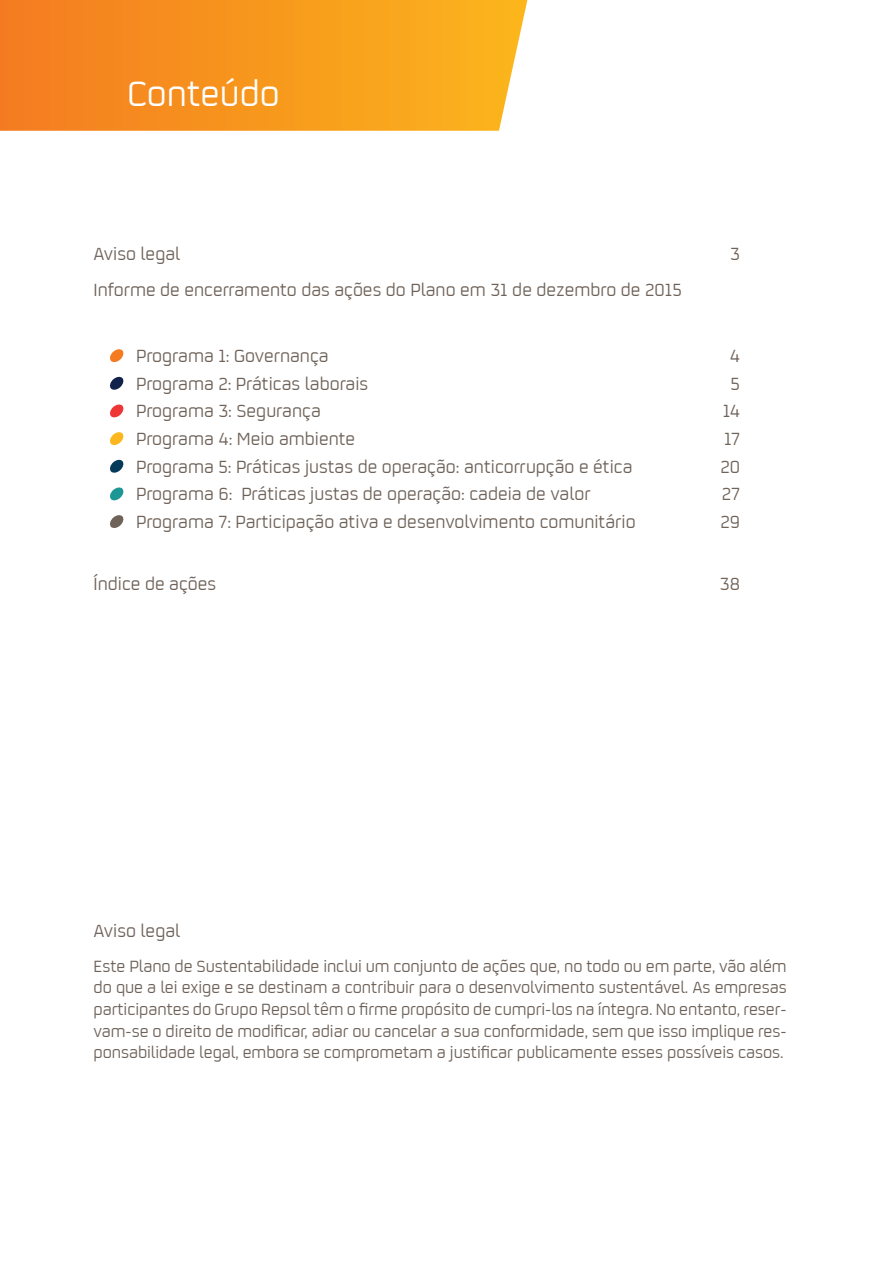
<style>
.page{position:relative;width:893px;height:1263px;background:#fff}
.page>*{position:absolute;margin:0;border:0;box-sizing:border-box;transform-origin:0 0}
.t1{font:39px "Repsol";color:#fff}
.t2{font:19.5px "Repsol";color:#6e6259}
.t3{font:18px/21.6px "Repsol";letter-spacing:-.005em;color:#6e6259;text-align:justify}
</style>
<div class="page">
<svg style="left:0;top:0;width:527px;height:131px;background:#f79821"></svg>
<svg style="left:110px;top:349px;width:14px;height:14px"></svg>
<svg style="left:110px;top:376px;width:14px;height:14px"></svg>
<svg style="left:110px;top:404px;width:14px;height:14px"></svg>
<svg style="left:110px;top:432px;width:14px;height:13px"></svg>
<svg style="left:110px;top:459px;width:14px;height:14px"></svg>
<svg style="left:110px;top:487px;width:14px;height:14px"></svg>
<svg style="left:110px;top:515px;width:14px;height:13px"></svg>
<h1 class="t1" style="left:127px;top:67px;width:154px">Conteúdo</h1>
<p class="t2" style="left:94px;top:240px;width:88px">Aviso legal</p>
<p class="t2" style="left:730px;top:240px;width:11px">3</p>
<p class="t2" style="left:94px;top:277px;width:590px">Informe de encerramento das ações do Plano em 31 de dezembro de 2015</p>
<p class="t2" style="left:136px;top:343px;width:194px">Programa 1: Governança</p>
<p class="t2" style="left:730px;top:343px;width:12px">4</p>
<p class="t2" style="left:136px;top:370px;width:234px">Programa 2: Práticas laborais</p>
<p class="t2" style="left:730px;top:370px;width:11px">5</p>
<p class="t2" style="left:136px;top:398px;width:186px">Programa 3: Segurança</p>
<p class="t2" style="left:723px;top:398px;width:19px">14</p>
<p class="t2" style="left:136px;top:425px;width:221px">Programa 4: Meio ambiente</p>
<p class="t2" style="left:724px;top:425px;width:17px">17</p>
<p class="t2" style="left:136px;top:453px;width:498px">Programa 5: Práticas justas de operação: anticorrupção e ética</p>
<p class="t2" style="left:720px;top:453px;width:21px">20</p>
<p class="t2" style="left:136px;top:481px;width:456px">Programa 6: Práticas justas de operação: cadeia de valor</p>
<p class="t2" style="left:722px;top:481px;width:20px">27</p>
<p class="t2" style="left:136px;top:508px;width:501px">Programa 7: Participação ativa e desenvolvimento comunitário</p>
<p class="t2" style="left:720px;top:508px;width:21px">29</p>
<p class="t2" style="left:94px;top:570px;width:124px">Índice de ações</p>
<p class="t2" style="left:720px;top:570px;width:22px">38</p>
<p class="t2" style="left:94px;top:918px;width:88px">Aviso legal</p>
<p class="t3" style="left:94px;top:954px;width:695px">Este Plano de Sustentabilidade inclui um conjunto de ações que, no todo ou em parte, vão além do que a lei exige e se destinam a contribuir para o desenvolvimento sustentável. As empresas participantes do Grupo Repsol têm o firme propósito de cumpri-los na íntegra. No entanto, reser&shy;vam-se o direito de modificar, adiar ou cancelar a sua conformidade, sem que isso implique res&shy;ponsabilidade legal, embora se comprometam a justificar publicamente esses possíveis casos.</p>
</div>
